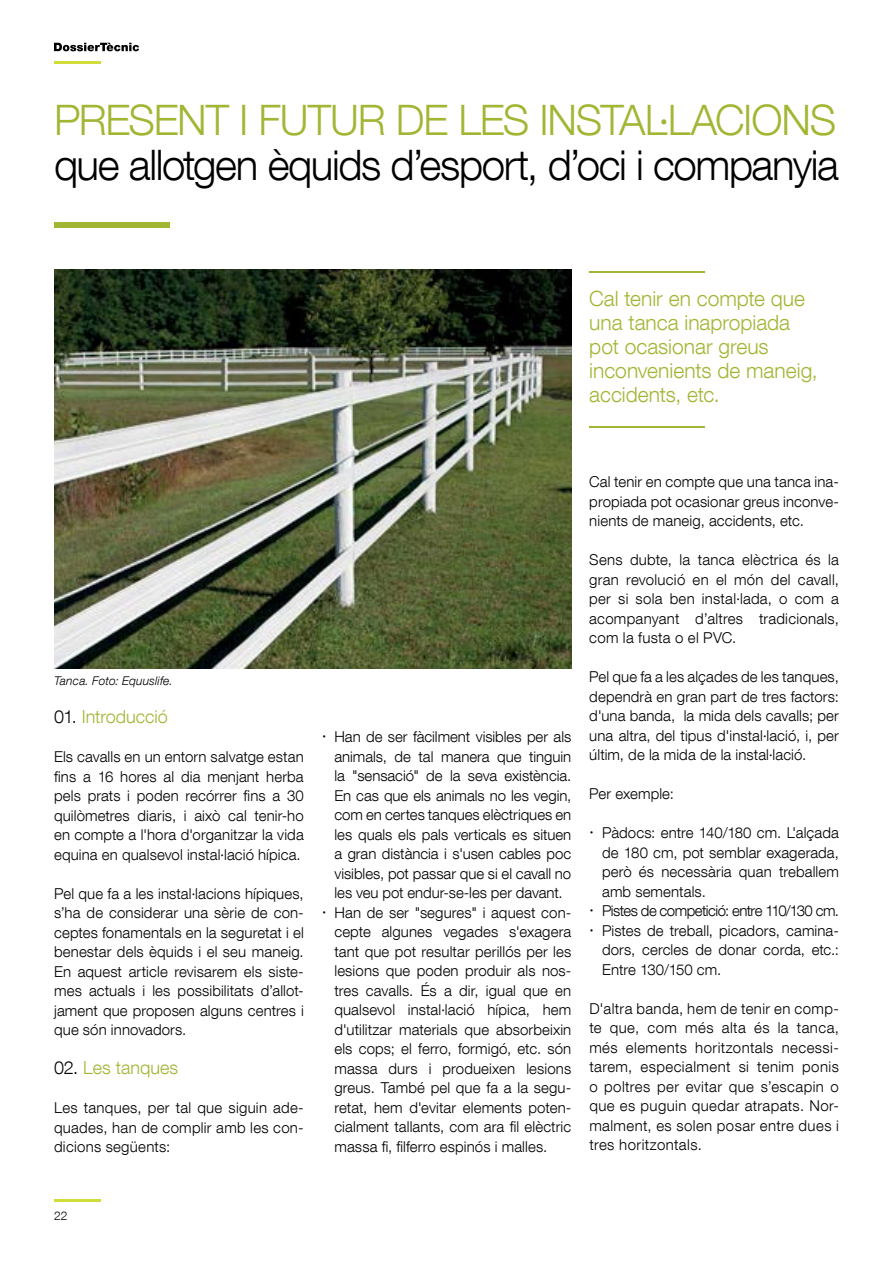
<style>
.page{position:relative;width:893px;height:1263px;background:#fff}
.page>*{position:absolute;margin:0;border:0;box-sizing:border-box;transform-origin:0 0}
.t1{font:300 42px "Helvetica Neue LT Com";letter-spacing:-.035em;color:#000}
.t2{font:300 42px "Helvetica Neue LT Com";letter-spacing:-.03em;color:#a2b634}
.t3{font:300 21px/24px "Helvetica Neue LT Com";color:#a2b634}
.t4{font:300 18px "Helvetica Neue LT Com";color:#a2b634}
.t5{font:300 15px/19.5px "Helvetica Neue LT Com";letter-spacing:.005em;color:#000;text-align:justify}
.t6{font:300 15px "Helvetica Neue LT Com";letter-spacing:-.035em;color:#000}
.t7{font:italic 300 12px "Helvetica Neue LT Com";letter-spacing:.01em;color:#000}
.t8{font:300 12px "Helvetica Neue LT Com";color:#000}
.s1{color:#000}
.s2{font-size:18px}
</style>
<div class="page">
<div style="left:54px;top:222px;width:116px;height:6px;background:#a2b634"></div>
<img style="left:54px;top:269px;width:517px;height:400px">
<hr style="left:589px;top:426px;width:116px;height:1px;background:#a2b634">
<hr style="left:589px;top:271px;width:116px;height:1px;background:#a2b634">
<svg style="left:54px;top:43px;width:85px;height:8px"></svg>
<hr style="left:54px;top:1199px;width:47px;height:3px;background:#d0dc37">
<hr style="left:54px;top:61px;width:47px;height:3px;background:#d0dc37">
<h1 class="t2" style="left:54px;top:94px;width:784px">PRESENT I FUTUR DE LES INSTAL·LACIONS</h1>
<h1 class="t1" style="left:54px;top:139px;width:787px">que allotgen èquids d’esport, d’oci i companyia</h1>
<h2 class="t3" style="left:589px;top:286px;width:230px">Cal tenir en compte que una tanca inapropiada pot ocasionar greus inconvenients de maneig, accidents, etc.</h2>
<p class="t7" style="left:54px;top:673px;width:120px">Tanca. Foto: Equuslife.</p>
<p class="t4" style="left:54px;top:706px;width:115px"><span class="s1">01.</span> Introducció</p>
<p class="t5" style="left:54px;top:747px;width:251px">Els cavalls en un entorn salvatge estan fins a 16 hores al dia menjant herba pels prats i poden recórrer fins a 30 quilòmetres diaris, i això cal tenir-ho en compte a l'hora d'organitzar la vida equina en qualsevol instal·lació hípica.</p>
<p class="t5" style="left:54px;top:883px;width:251px">Pel que fa a les instal·lacions hípiques, s’ha de considerar una sèrie de con&shy;ceptes fonamentals en la seguretat i el benestar dels èquids i el seu maneig.<br>En aquest article revisarem els siste&shy;mes actuals i les possibilitats d’allot&shy;jament que proposen alguns centres i que són innovadors.</p>
<p class="t4" style="left:54px;top:1057px;width:126px"><span class="s1">02.</span> Les tanques</p>
<p class="t5" style="left:54px;top:1098px;width:251px">Les tanques, per tal que siguin ade&shy;quades, han de complir amb les con&shy;dicions següents:</p>
<p class="t5" style="left:322px;top:727px;width:251px"><span class="s2">·</span> Han de ser fàcilment visibles per als</p>
<p class="t5" style="left:334px;top:746px;width:238px">animals, de tal manera que tinguin</p>
<p class="t5" style="left:334px;top:766px;width:238px">la "sensació" de la seva existència.</p>
<p class="t5" style="left:334px;top:785px;width:238px">En cas que els animals no les vegin,</p>
<p class="t5" style="left:334px;top:805px;width:238px">com en certes tanques elèctriques en</p>
<p class="t5" style="left:334px;top:824px;width:238px">les quals els pals verticals es situen</p>
<p class="t5" style="left:334px;top:844px;width:238px">a gran distància i s'usen cables poc</p>
<p class="t5" style="left:334px;top:863px;width:238px">visibles, pot passar que si el cavall no</p>
<p class="t5" style="left:334px;top:883px;width:230px">les veu pot endur-se-les per davant.</p>
<p class="t5" style="left:322px;top:902px;width:251px"><span class="s2">·</span> Han de ser "segures" i aquest con-</p>
<p class="t5" style="left:334px;top:922px;width:238px">cepte algunes vegades s'exagera</p>
<p class="t5" style="left:334px;top:941px;width:238px">tant que pot resultar perillós per les</p>
<p class="t5" style="left:334px;top:961px;width:238px">lesions que poden produir als nos-</p>
<p class="t5" style="left:334px;top:980px;width:238px">tres cavalls. És a dir, igual que en</p>
<p class="t5" style="left:334px;top:1000px;width:238px">qualsevol instal·lació hípica, hem</p>
<p class="t5" style="left:334px;top:1019px;width:238px">d'utilitzar materials que absorbeixin</p>
<p class="t5" style="left:334px;top:1039px;width:238px">els cops; el ferro, formigó, etc. són</p>
<p class="t5" style="left:334px;top:1058px;width:238px">massa durs i produeixen lesions</p>
<p class="t5" style="left:334px;top:1078px;width:238px">greus. També pel que fa a la segu-</p>
<p class="t5" style="left:334px;top:1097px;width:238px">retat, hem d'evitar elements poten-</p>
<p class="t5" style="left:334px;top:1117px;width:238px">cialment tallants, com ara fil elèctric</p>
<p class="t5" style="left:334px;top:1136px;width:214px">massa fi, filferro espinós i malles.</p>
<p class="t5" style="left:589px;top:472px;width:251px">Cal tenir en compte que una tanca ina&shy;propiada pot ocasionar greus inconve&shy;nients de maneig, accidents, etc.</p>
<p class="t5" style="left:589px;top:550px;width:251px">Sens dubte, la tanca elèctrica és la gran revolució en el món del cavall, per si sola ben instal·lada, o com a acompanyant d’altres tradicionals, com la fusta o el PVC.</p>
<p class="t5" style="left:589px;top:667px;width:251px">Pel que fa a les alçades de les tanques, dependrà en gran part de tres factors: d'una banda, la mida dels cavalls; per una altra, del tipus d'instal·lació, i, per últim, de la mida de la instal·lació.</p>
<p class="t5" style="left:589px;top:784px;width:86px">Per exemple:</p>
<p class="t5" style="left:589px;top:823px;width:251px"><span class="s2">·</span> Pàdocs: entre 140/180 cm. L'alçada</p>
<p class="t5" style="left:602px;top:842px;width:238px">de 180 cm, pot semblar exagerada,</p>
<p class="t5" style="left:602px;top:862px;width:238px">però és necessària quan treballem</p>
<p class="t5" style="left:602px;top:881px;width:105px">amb sementals.</p>
<p class="t6" style="left:589px;top:902px;width:251px"><span class="s2">·</span> Pistes de competició: entre 110/130 cm.</p>
<p class="t5" style="left:589px;top:920px;width:251px"><span class="s2">·</span> Pistes de treball, picadors, camina-</p>
<p class="t5" style="left:602px;top:940px;width:238px">dors, cercles de donar corda, etc.:</p>
<p class="t5" style="left:602px;top:959px;width:121px">Entre 130/150 cm.</p>
<p class="t5" style="left:589px;top:998px;width:251px">D'altra banda, hem de tenir en comp&shy;te que, com més alta és la tanca, més elements horitzontals necessi&shy;tarem, especialment si tenim ponis o poltres per evitar que s’escapin o que es puguin quedar atrapats. Nor&shy;malment, es solen posar entre dues i tres horitzontals.</p>
<p class="t8" style="left:54px;top:1208px;width:15px">22</p>
</div>
